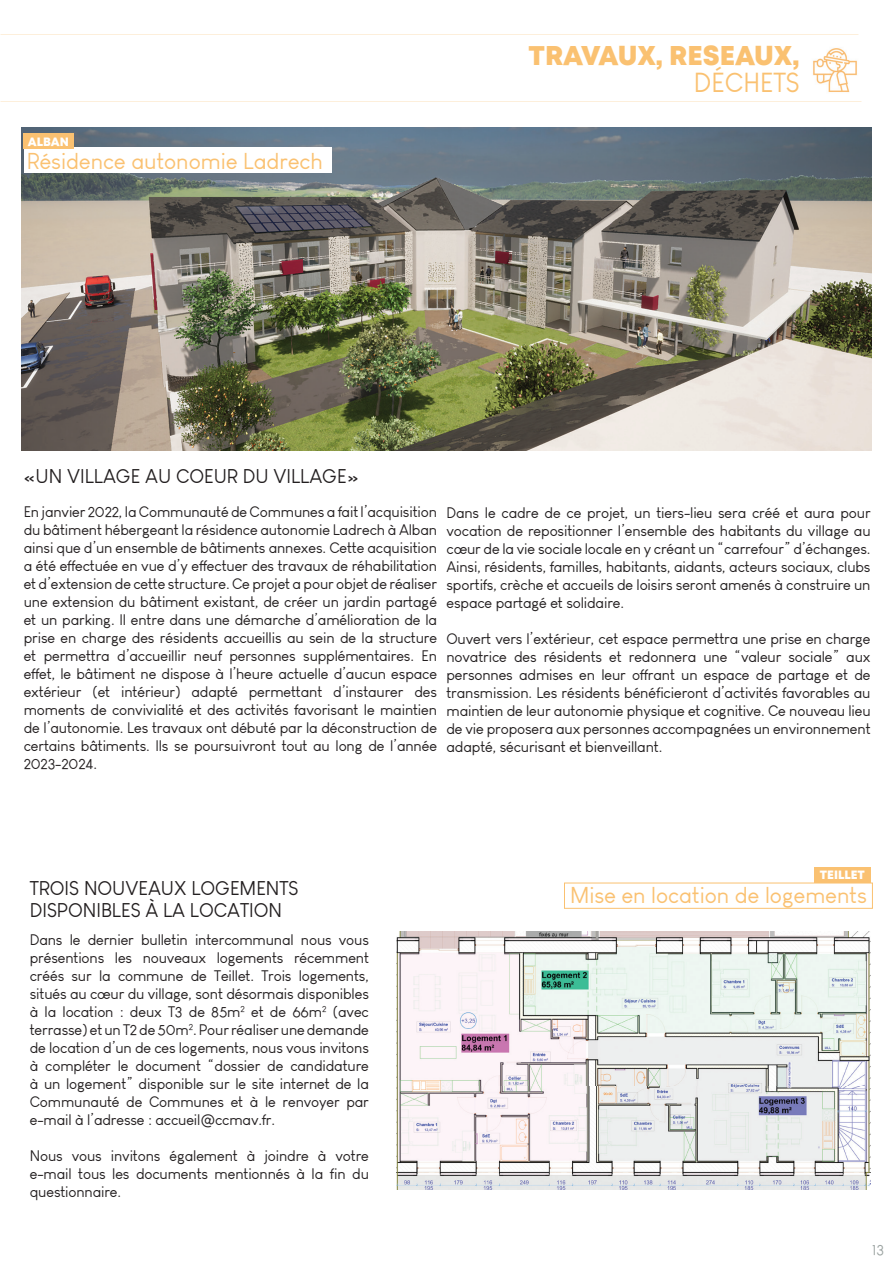
<style>
.page{position:relative;width:893px;height:1263px;background:#fff}
.page>*{position:absolute;margin:0;border:0;box-sizing:border-box;transform-origin:0 0}
.t1{font:800 27px "Mont";color:#fac171}
.t2{font:27px "Louis George Cafe";color:#fac171}
.t3{font:22.5px "Louis George Cafe";color:#fac171}
.t4{font:19.5px/22.5px "Louis George Cafe";color:#231f20}
.t5{font:15px/18px "Louis George Cafe";letter-spacing:-.01em;color:#231f20;text-align:justify}
.t6{font:15px "Louis George Cafe";color:#9ba3a1}
.t7{font:800 12px "Mont";color:#fff}
</style>
<div class="page">
<img style="left:397px;top:931px;width:473px;height:259px">
<div style="left:814px;top:868px;width:56px;height:15px;background:#fac171"></div>
<img style="left:21px;top:127px;width:851px;height:323px">
<div style="left:24px;top:148px;width:308px;height:25px;background:#fff"></div>
<div style="left:24px;top:133px;width:50px;height:15px;background:#fac171"></div>
<img style="left:813px;top:48px;width:44px;height:45px">
<p class="t7" style="left:28px;top:136px;width:42px">ALBAN</p>
<h2 class="t3" style="left:27px;top:147px;width:298px">Résidence autonomie Ladrech</h2>
<h1 class="t1" style="left:529px;top:42px;width:273px">TRAVAUX, RESEAUX,</h1>
<h1 class="t2" style="left:694px;top:66px;width:107px">DÉCHETS</h1>
<h3 class="t4" style="left:24px;top:464px;width:336px">«UN VILLAGE AU COEUR DU VILLAGE»</h3>
<p class="t5" style="left:24px;top:503px;width:415px">En janvier 2022, la Communauté de Communes a fait l’acquisition du bâtiment hébergeant la résidence autonomie Ladrech à Alban ainsi que d’un ensemble de bâtiments annexes. Cette acquisition a été effectuée en vue d’y effectuer des travaux de réhabilitation et d’extension de cette structure. Ce projet a pour objet de réaliser une extension du bâtiment existant, de créer un jardin partagé et un parking. Il entre dans une démarche d’amélioration de la prise en charge des résidents accueillis au sein de la structure et permettra d’accueillir neuf personnes supplémentaires. En effet, le bâtiment ne dispose à l’heure actuelle d’aucun espace extérieur (et intérieur) adapté permettant d’instaurer des moments de convivialité et des activités favorisant le maintien de l’autonomie. Les travaux ont débuté par la déconstruction de certains bâtiments. Ils se poursuivront tout au long de l’année 2023-2024.</p>
<p class="t5" style="left:446px;top:503px;width:426px">Dans le cadre de ce projet, un tiers-lieu sera créé et aura pour vocation de repositionner l’ensemble des habitants du village au cœur de la vie sociale locale en y créant un “carrefour” d’échanges.<br>Ainsi, résidents, familles, habitants, aidants, acteurs sociaux, clubs sportifs, crèche et accueils de loisirs seront amenés à construire un espace partagé et solidaire.</p>
<p class="t5" style="left:446px;top:629px;width:426px">Ouvert vers l’extérieur, cet espace permettra une prise en charge novatrice des résidents et redonnera une “valeur sociale” aux personnes admises en leur offrant un espace de partage et de transmission. Les résidents bénéficieront d’activités favorables au maintien de leur autonomie physique et cognitive. Ce nouveau lieu de vie proposera aux personnes accompagnées un environnement adapté, sécurisant et bienveillant.</p>
<h3 class="t4" style="left:30px;top:877px;width:270px">TROIS NOUVEAUX LOGEMENTS<br>DISPONIBLES À LA LOCATION</h3>
<p class="t5" style="left:30px;top:931px;width:341px">Dans le dernier bulletin intercommunal nous vous présentions les nouveaux logements récemment créés sur la commune de Teillet. Trois logements, situés au cœur du village, sont désormais disponibles à la location : deux T3 de 85m<sup>2</sup> et de 66m<sup>2</sup> (avec terrasse) et un T2 de 50m<sup>2</sup>. Pour réaliser une demande de location d’un de ces logements, nous vous invitons à compléter le document “dossier de candidature à un logement” disponible sur le site internet de la Communauté de Communes et à le renvoyer par e-mail à l’adresse : accueil@ccmav.fr.</p>
<p class="t5" style="left:30px;top:1147px;width:341px">Nous vous invitons également à joindre à votre e-mail tous les documents mentionnés à la fin du questionnaire.</p>
<p class="t7" style="left:820px;top:869px;width:46px">TEILLET</p>
<h2 class="t3" style="left:570px;top:881px;width:298px">Mise en location de logements</h2>
<p class="t6" style="left:872px;top:1241px;width:14px">13</p>
</div>
